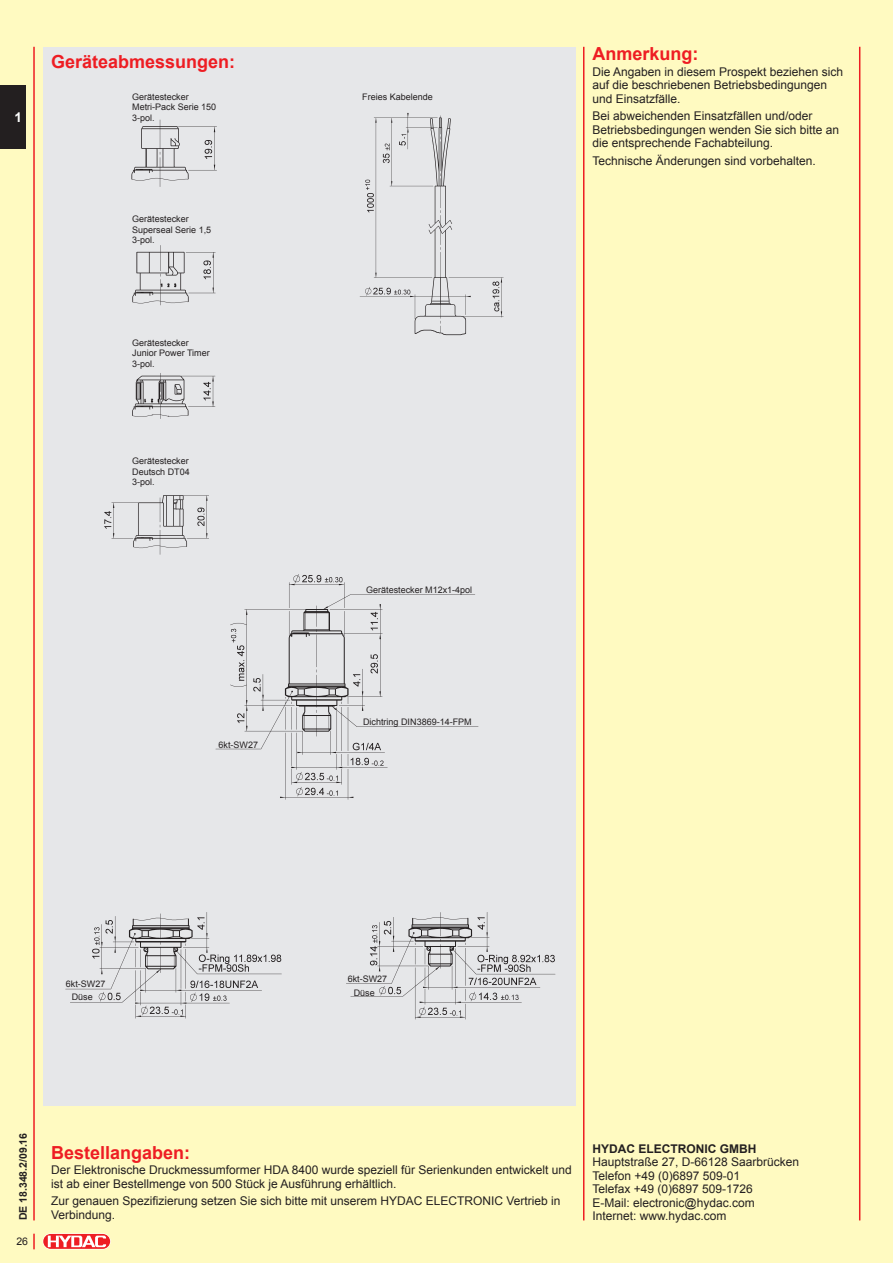
<style>
.page{position:relative;width:893px;height:1263px;background:#fffac1}
.page>*{position:absolute;margin:0;border:0;box-sizing:border-box;transform-origin:0 0}
.t1{font:700 18px "Arial";color:#ee1d23}
.t2{font:700 13.5px "Arial";color:#fff}
.t3{font:12px/13.5px "Arial";color:#231f20}
.t4{font:700 12px "Arial";color:#231f20}
.t5{font:700 10.5px "Arial";color:#231f20}
.t6{font:10.5px "Arial";color:#231f20}
.t7{font:9px/10.5px "Arial";color:#231f20}
</style>
<div class="page">
<hr style="left:33px;top:47px;width:2px;height:1173px;background:#ee1d23">
<hr style="left:859px;top:47px;width:1px;height:1173px;background:#ee1d23">
<div style="left:43px;top:1233px;width:68px;height:16px;border:1px solid #fff;border-radius:7px"></div>
<svg style="left:43px;top:1234px;width:67px;height:15px"></svg>
<svg style="left:48px;top:1235px;width:58px;height:12px"></svg>
<svg style="left:33px;top:1234px;width:2px;height:15px"></svg>
<div style="left:0;top:85px;width:26px;height:64px;background:#231f20"></div>
<hr style="left:583px;top:47px;width:1px;height:1173px;background:#ee1d23">
<div style="left:43px;top:47px;width:532px;height:1059px;background:#e6e7e9"></div>
<img style="left:65px;top:912px;width:217px;height:107px">
<img style="left:215px;top:574px;width:264px;height:226px">
<img style="left:131px;top:119px;width:86px;height:68px">
<img style="left:104px;top:495px;width:123px;height:80px">
<img style="left:132px;top:245px;width:84px;height:61px">
<img style="left:132px;top:373px;width:84px;height:46px">
<img style="left:346px;top:887px;width:233px;height:161px">
<img style="left:359px;top:112px;width:145px;height:224px">
<p class="t2" style="left:15px;top:108px;width:9px">1</p>
<h1 class="t1" style="left:51px;top:50px;width:186px">Geräteabmessungen:</h1>
<p class="t7" style="left:132px;top:91px;width:86px">Gerätestecker<br>Metri-Pack Serie 150<br>3-pol.</p>
<p class="t7" style="left:132px;top:214px;width:81px">Gerätestecker<br>Superseal Serie 1,5<br>3-pol.</p>
<p class="t7" style="left:132px;top:338px;width:79px">Gerätestecker<br>Junior Power Timer<br>3-pol.</p>
<p class="t7" style="left:132px;top:456px;width:59px;text-align:justify">Gerätestecker Deutsch DT04<br>3-pol.</p>
<p class="t7" style="left:219px;top:739px;width:41px">6kt-SW27</p>
<p class="t7" style="left:362px;top:91px;width:72px">Freies Kabelende</p>
<p class="t7" style="left:366px;top:585px;width:108px">Gerätestecker M12x1-4pol</p>
<p class="t7" style="left:363px;top:716px;width:110px">Dichtring DIN3869-14-FPM</p>
<h1 class="t1" style="left:592px;top:42px;width:108px">Anmerkung:</h1>
<p class="t3" style="left:592px;top:65px;width:252px">Die Angaben in diesem Prospekt beziehen sich auf die beschriebenen Betriebsbedingungen und Einsatzfälle.</p>
<p class="t3" style="left:592px;top:109px;width:248px">Bei abweichenden Einsatzfällen und/oder<br>Betriebsbedingungen wenden Sie sich bitte an die entsprechende Fachabteilung.</p>
<p class="t3" style="left:592px;top:154px;width:225px">Technische Änderungen sind vorbehalten.</p>
<p class="t7" style="left:348px;top:974px;width:41px">6kt-SW27</p>
<p class="t7" style="left:72px;top:977px;width:35px;line-height:13.6px;text-indent:-6px">6kt-SW27<br>Düse</p>
<p class="t7" style="left:354px;top:987px;width:23px">Düse</p>
<p class="t5" style="left:16px;top:1220px;width:89px;rotate:-90deg">DE 18.348.2/09.16</p>
<p class="t6" style="left:16px;top:1235px;width:13px">26</p>
<h1 class="t1" style="left:51px;top:1140px;width:141px">Bestellangaben:</h1>
<p class="t3" style="left:51px;top:1163px;width:522px">Der Elektronische Druckmessumformer HDA 8400 wurde speziell für Serienkunden entwickelt und ist ab einer Bestellmenge von 500 Stück je Ausführung erhältlich.</p>
<p class="t3" style="left:51px;top:1194px;width:511px">Zur genauen Spezifizierung setzen Sie sich bitte mit unserem HYDAC ELECTRONIC Vertrieb in<br>Verbindung.</p>
<p class="t4" style="left:592px;top:1141px;width:165px">HYDAC ELECTRONIC GMBH</p>
<p class="t3" style="left:592px;top:1155px;width:208px">Hauptstraße 27, D-66128 Saarbrücken<br>Telefon +49 (0)6897 509-01<br>Telefax +49 (0)6897 509-1726<br>E-Mail: electronic@hydac.com<br>Internet: www.hydac.com</p>
</div>
